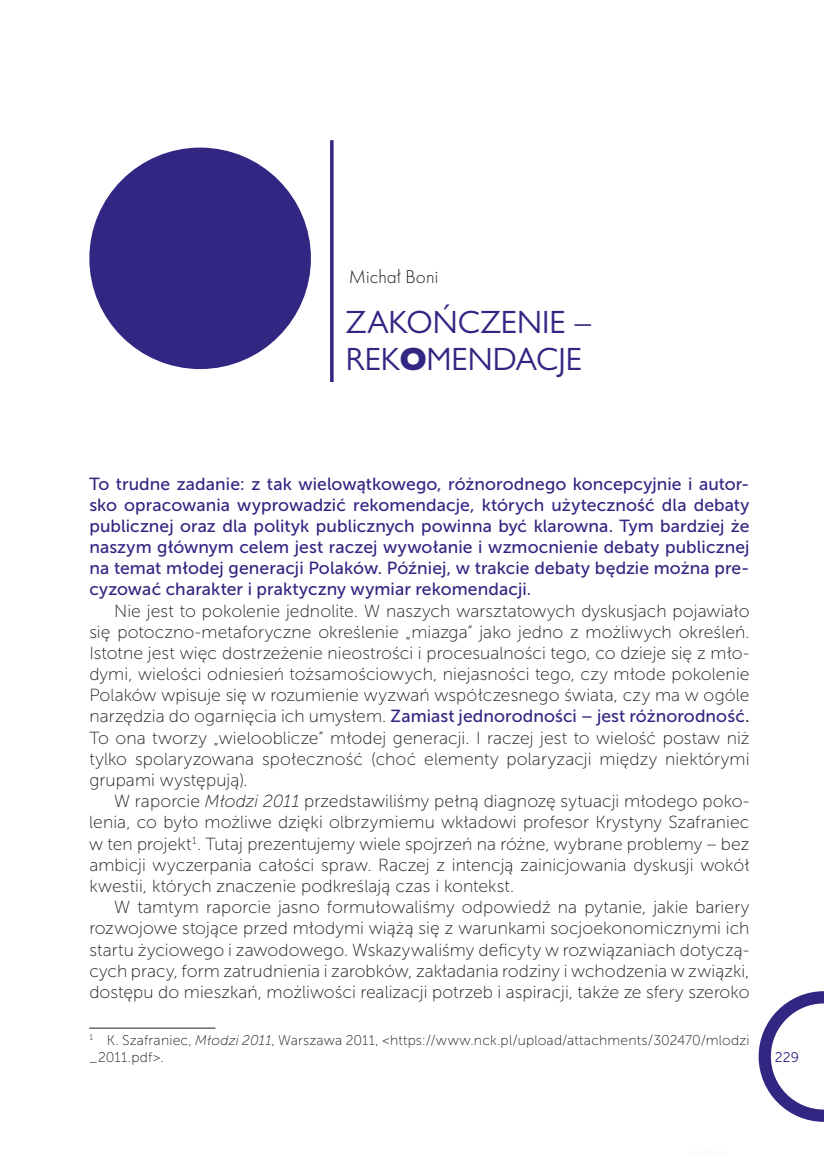
<style>
.page{position:relative;width:824px;height:1156px;background:#fff}
.page>*{position:absolute;margin:0;border:0;box-sizing:border-box;transform-origin:0 0}
.t1{font:32.38px/36.8px "Gill Sans Nova";color:#312783}
.t2{font:300 19.25px "Futura PT";letter-spacing:.01em;color:#1d1d1b}
.t3{font:17.5px/21.2px "Museo Sans 100";letter-spacing:.005em;color:#1d1d1b;text-align:justify}
.t4{font:17.5px/21.2px "Museo Sans 500";letter-spacing:.005em;color:#312783;text-align:justify}
.t5{font:14px/16.8px "Museo Sans 100";letter-spacing:.01em;color:#1d1d1b}
.t6{font:14px "Museo Sans 300";color:#312783}
.s1{font-weight:800}
.s2{font-family:"Museo Sans 100";color:#1d1d1b}
.s3{color:#1d1d1b}
.s4{font-style:italic}
</style>
<div class="page">
<svg style="left:758px;top:991px;width:65px;height:131px"></svg>
<hr style="left:89px;top:1028px;width:126px;height:1px;background:#1d1d1b">
<hr style="left:330px;top:140px;width:3px;height:242px;background:#312783">
<div style="left:89px;top:148px;width:222px;height:221px;background:#312783;border-radius:50%"></div>
<p class="t2" style="left:348px;top:265px;width:91px">Michał Boni</p>
<h1 class="t1" style="left:346px;top:304px;width:246px">ZAKOŃCZENIE –<br>REK<span class="s1">O</span>MENDACJE</h1>
<p class="t4" style="left:89px;top:473px;width:661px">To trudne zadanie: z tak wielowątkowego, różnorodnego koncepcyjnie i autor&shy;sko opracowania wyprowadzić rekomendacje, których użyteczność dla debaty publicznej oraz dla polityk publicznych powinna być klarowna. Tym bardziej że naszym głównym celem jest raczej wywołanie i wzmocnienie debaty publicznej na temat młodej generacji Polaków. Później, w trakcie debaty będzie można pre&shy;cyzować charakter i praktyczny wymiar rekomendacji.</p>
<p class="t3" style="left:89px;top:600px;width:661px;text-indent:25px">Nie jest to pokolenie jednolite. W naszych warsztatowych dyskusjach pojawiało się potoczno-metaforyczne określenie „miazga” jako jedno z możliwych określeń.<br>Istotne jest więc dostrzeżenie nieostrości i procesualności tego, co dzieje się z mło&shy;dymi, wielości odniesień tożsamościowych, niejasności tego, czy młode pokolenie Polaków wpisuje się w rozumienie wyzwań współczesnego świata, czy ma w ogóle</p>
<p class="t4" style="left:89px;top:706px;width:661px"><span class="s2">narzędzia do ogarnięcia ich umysłem.</span> Zamiast jednorodności – jest różnorodność<span class="s3">.</span></p>
<p class="t3" style="left:89px;top:727px;width:661px">To ona tworzy „wielooblicze” młodej generacji. I raczej jest to wielość postaw niż tylko spolaryzowana społeczność (choć elementy polaryzacji między niektórymi grupami występują).</p>
<p class="t3" style="left:89px;top:791px;width:661px;text-indent:25px">W raporcie <span class="s4">Młodzi 2011</span> przedstawiliśmy pełną diagnozę sytuacji młodego poko&shy;lenia, co było możliwe dzięki olbrzymiemu wkładowi profesor Krystyny Szafraniec w ten projekt<sup>1</sup>. Tutaj prezentujemy wiele spojrzeń na różne, wybrane problemy – bez ambicji wyczerpania całości spraw. Raczej z intencją zainicjowania dyskusji wokół kwestii, których znaczenie podkreślają czas i kontekst.</p>
<p class="t3" style="left:89px;top:897px;width:661px;text-indent:25px">W tamtym raporcie jasno formułowaliśmy odpowiedź na pytanie, jakie bariery rozwojowe stojące przed młodymi wiążą się z warunkami socjoekonomicznymi ich startu życiowego i zawodowego. Wskazywaliśmy deficyty w rozwiązaniach dotyczą&shy;cych pracy, form zatrudnienia i zarobków, zakładania rodziny i wchodzenia w związki, dostępu do mieszkań, możliwości realizacji potrzeb i aspiracji, także ze sfery szeroko</p>
<p class="t5" style="left:89px;top:1032px;width:661px"><sup>1</sup> K. Szafraniec, <span class="s4">Młodzi 2011</span>, Warszawa 2011, &lt;https://www.nck.pl/upload/attachments/302470/mlodzi _2011.pdf&gt;.</p>
<p class="t6" style="left:774px;top:1049px;width:26px">229</p>
</div>
